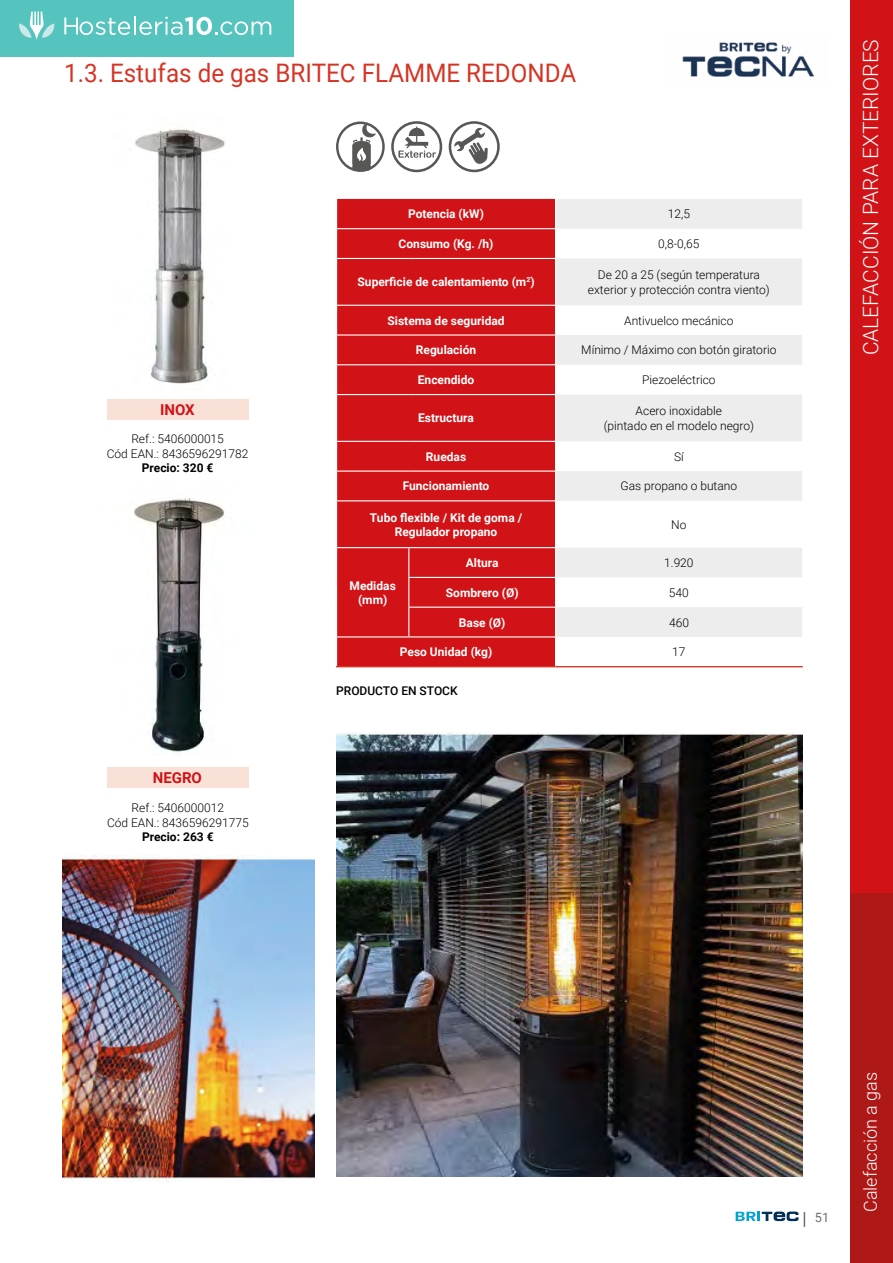
<style>
.page{position:relative;width:893px;height:1263px;background:#fff}
.page>*{position:absolute;margin:0;border:0;box-sizing:border-box;transform-origin:0 0}
.t1{font:25.5px "Roboto";color:#d63425;scale:.95 1}
.t2{font:300 21px "Roboto";color:#fff}
.t3{font:300 18px "Roboto";color:#fff}
.t4{font:700 15px "Roboto";color:#d11317}
.t5{font:12.75px "Roboto";color:#706f6f}
.t6{font:300 12px/14.4px "Roboto";color:#000;text-align:center}
.t7{font:700 12px/14.4px "Roboto";color:#fff;text-align:center}
.t8{font:700 12px "Roboto";color:#000}
.t9{font:500 12px "Roboto";color:#000}
</style>
<div class="page">
<div style="left:850px;top:0;width:43px;height:893px;background:#d11317"></div>
<div style="left:850px;top:893px;width:43px;height:370px;background:#ae1917"></div>
<svg style="left:736px;top:1211px;width:69px;height:16px"></svg>
<img style="left:133px;top:497px;width:92px;height:256px">
<img style="left:135px;top:128px;width:114px;height:275px">
<img style="left:336px;top:733px;width:467px;height:443px">
<img style="left:63px;top:856px;width:252px;height:325px">
<div style="left:337px;top:199px;width:218px;height:467px;background:#d11317"></div>
<svg style="left:556px;top:199px;width:246px;height:438px;fill:#ededed"></svg>
<hr style="left:336px;top:228px;width:73px;height:1px;background:#fff">
<hr style="left:409px;top:228px;width:147px;height:1px;background:#fff">
<hr style="left:336px;top:258px;width:73px;height:1px;background:#fff">
<hr style="left:409px;top:258px;width:147px;height:1px;background:#fff">
<hr style="left:336px;top:305px;width:73px;height:1px;background:#fff">
<hr style="left:409px;top:305px;width:147px;height:1px;background:#fff">
<hr style="left:336px;top:334px;width:73px;height:2px;background:#fff">
<hr style="left:409px;top:334px;width:147px;height:2px;background:#fff">
<hr style="left:336px;top:364px;width:73px;height:1px;background:#fff">
<hr style="left:409px;top:364px;width:147px;height:1px;background:#fff">
<hr style="left:336px;top:394px;width:73px;height:1px;background:#fff">
<hr style="left:409px;top:394px;width:147px;height:1px;background:#fff">
<hr style="left:408px;top:577px;width:148px;height:1px;background:#fff">
<hr style="left:408px;top:607px;width:148px;height:1px;background:#fff">
<hr style="left:409px;top:636px;width:147px;height:1px;background:#fff">
<hr style="left:336px;top:441px;width:73px;height:1px;background:#fff">
<hr style="left:409px;top:441px;width:147px;height:1px;background:#fff">
<hr style="left:336px;top:470px;width:73px;height:2px;background:#fff">
<hr style="left:409px;top:470px;width:147px;height:2px;background:#fff">
<hr style="left:336px;top:500px;width:73px;height:1px;background:#fff">
<hr style="left:409px;top:500px;width:147px;height:1px;background:#fff">
<hr style="left:409px;top:547px;width:147px;height:1px;background:#fff">
<hr style="left:336px;top:666px;width:73px;height:1px;background:#d63425">
<hr style="left:409px;top:666px;width:147px;height:1px;background:#d63425">
<hr style="left:556px;top:666px;width:247px;height:1px;background:#d63425">
<hr style="left:336px;top:547px;width:73px;height:1px;background:#fff">
<hr style="left:336px;top:636px;width:73px;height:1px;background:#fff">
<svg style="left:408px;top:548px;width:1px;height:88px"></svg>
<div style="left:107px;top:767px;width:141px;height:21px;background:#f9e1d7"></div>
<img style="left:682px;top:42px;width:133px;height:35px">
<div style="left:107px;top:399px;width:141px;height:20px;background:#f9e1d7"></div>
<svg style="left:449px;top:121px;width:51px;height:51px"></svg>
<svg style="left:391px;top:121px;width:51px;height:51px"></svg>
<svg style="left:336px;top:122px;width:49px;height:50px"></svg>
<div style="left:0;top:0;width:293px;height:57px;background:#55c3be"></div>
<svg style="left:64px;top:16px;width:207px;height:19px"></svg>
<svg style="left:19px;top:11px;width:36px;height:29px"></svg>
<h1 class="t1" style="left:64px;top:55px;width:540px">1.3. Estufas de gas BRITEC FLAMME REDONDA</h1>
<p class="t4" style="left:160px;top:399px;width:36px">INOX</p>
<p class="t6" style="left:107px;top:431px;width:143px">Ref.: 5406000015<br>Cód EAN.: 8436596291782</p>
<p class="t8" style="left:142px;top:459px;width:73px">Precio: 320 €</p>
<p class="t4" style="left:153px;top:767px;width:51px">NEGRO</p>
<p class="t6" style="left:107px;top:800px;width:143px">Ref.: 5406000012<br>Cód EAN.: 8436596291775</p>
<p class="t8" style="left:142px;top:828px;width:73px">Precio: 263 €</p>
<p class="t7" style="left:408px;top:206px;width:78px">Potencia (kW)</p>
<p class="t6" style="left:668px;top:206px;width:24px">12,5</p>
<p class="t7" style="left:399px;top:236px;width:96px">Consumo (Kg. /h)</p>
<p class="t6" style="left:658px;top:236px;width:43px">0,8-0,65</p>
<p class="t7" style="left:358px;top:274px;width:179px">Superficie de calentamiento (m<sup>2</sup>)</p>
<p class="t6" style="left:588px;top:267px;width:183px">De 20 a 25 (según temperatura exterior y protección contra viento)</p>
<p class="t7" style="left:388px;top:313px;width:119px">Sistema de seguridad</p>
<p class="t6" style="left:624px;top:313px;width:111px">Antivuelco mecánico</p>
<p class="t7" style="left:416px;top:342px;width:62px">Regulación</p>
<p class="t6" style="left:581px;top:342px;width:197px">Mínimo / Máximo con botón giratorio</p>
<p class="t7" style="left:418px;top:372px;width:58px">Encendido</p>
<p class="t6" style="left:642px;top:372px;width:75px">Piezoeléctrico</p>
<p class="t7" style="left:418px;top:410px;width:57px">Estructura</p>
<p class="t6" style="left:604px;top:403px;width:152px">Acero inoxidable<br>(pintado en el modelo negro)</p>
<p class="t7" style="left:426px;top:449px;width:42px">Ruedas</p>
<p class="t6" style="left:674px;top:449px;width:11px">Sí</p>
<p class="t7" style="left:403px;top:479px;width:88px">Funcionamiento</p>
<p class="t6" style="left:620px;top:479px;width:118px">Gas propano o butano</p>
<p class="t7" style="left:370px;top:510px;width:154px">Tubo flexible / Kit de goma /<br>Regulador propano</p>
<p class="t6" style="left:671px;top:517px;width:17px">No</p>
<p class="t7" style="left:466px;top:555px;width:34px">Altura</p>
<p class="t6" style="left:664px;top:555px;width:31px">1.920</p>
<p class="t7" style="left:446px;top:585px;width:74px">Sombrero (Ø)</p>
<p class="t6" style="left:669px;top:585px;width:21px">540</p>
<p class="t7" style="left:459px;top:615px;width:48px">Base (Ø)</p>
<p class="t6" style="left:669px;top:615px;width:21px">460</p>
<p class="t7" style="left:400px;top:644px;width:94px">Peso Unidad (kg)</p>
<p class="t6" style="left:672px;top:644px;width:15px">17</p>
<p class="t7" style="left:350px;top:578px;width:48px">Medidas (mm)</p>
<p class="t9" style="left:336px;top:682px;width:123px">PRODUCTO EN STOCK</p>
<h2 class="t2" style="left:856px;top:355px;width:318px;rotate:-90deg">CALEFACCIÓN PARA EXTERIORES</h2>
<p class="t5" style="left:815px;top:1208px;width:16px">51</p>
<h3 class="t3" style="left:858px;top:1212px;width:141px;rotate:-90deg">Calefacción a gas</h3>
</div>
